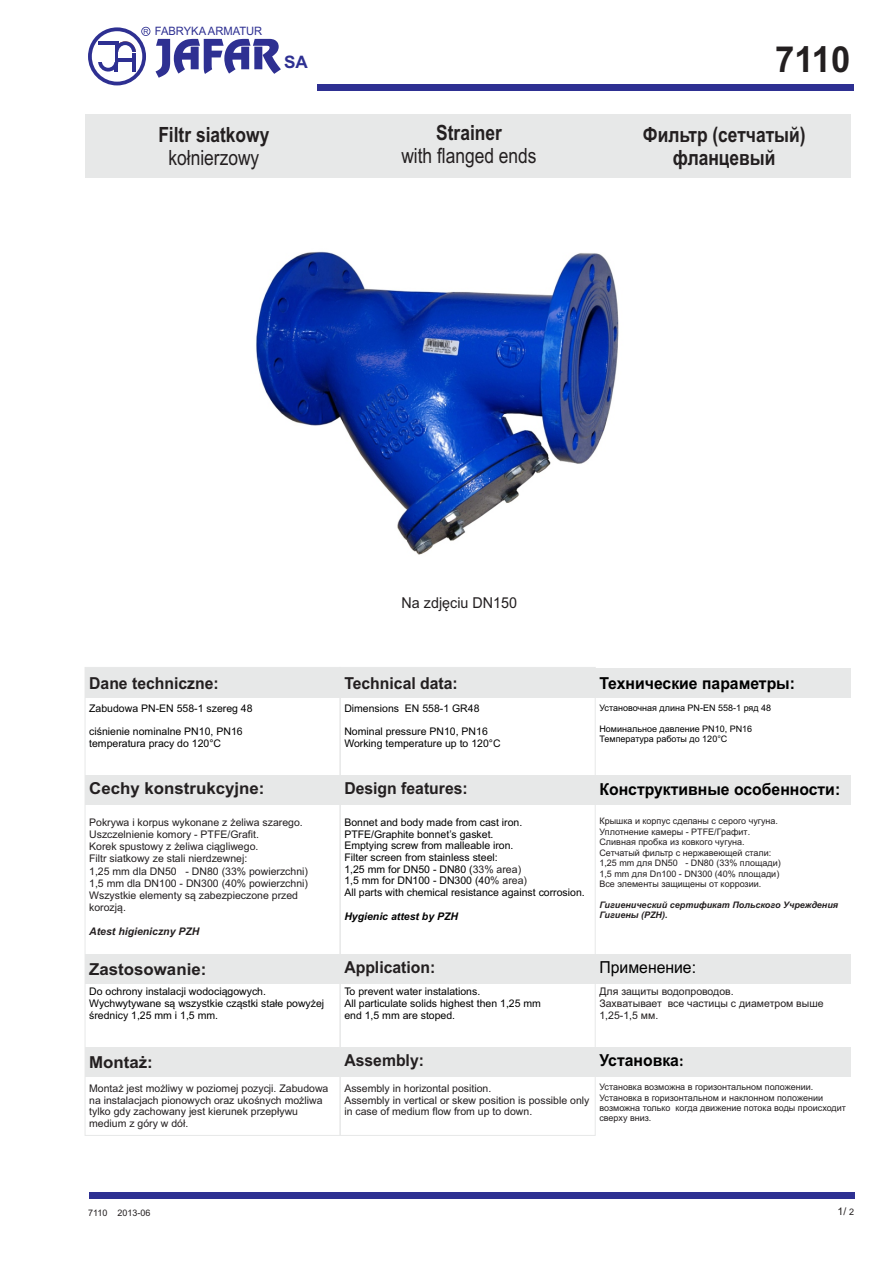
<style>
.page{position:relative;width:893px;height:1263px;background:#fff}
.page>*{position:absolute;margin:0;border:0;box-sizing:border-box;transform-origin:0 0}
.t1{font:700 36px "Arial";color:#231f20;scale:.96 1}
.t2{font:700 21px/23.4px "Arial";color:#231f20;text-align:center;scale:.83 1}
.t3{font:21px "Arial";color:#231f20;scale:.83 1}
.t4{font:700 17.1px "Arial";color:#2e3092}
.t5{font:700 16.5px "Arial";color:#231f20;scale:.95 1}
.t6{font:700 16.5px "Arial";color:#000;scale:.95 1}
.t7{font:700 16.5px "Arial";color:#231f20}
.t8{font:16.5px "Arial";color:#000;scale:.95 1}
.t9{font:15px "Arial";color:#231f20;scale:.95 1}
.t10{font:11.55px "Arial";color:#2e3092}
.t11{font:10.5px/12.3px "Arial";color:#231f20}
.t12{font:10.5px/11.7px "Arial";color:#000}
.t13{font:italic 700 10.5px "Arial";color:#231f20}
.t14{font:italic 700 10.5px "Arial";color:#000}
.t15{font:9px/10.5px "Arial";color:#231f20}
.t16{font:9px/10.1px "Arial";color:#000}
.t17{font:italic 700 9px/10.1px "Arial";color:#231f20}
.s1{font-size:7.05px}
.s2{color:#231f20}
.s3{font-family:"Calibri"}
.s4{font-size:9px}
</style>
<div class="page">
<div style="left:85px;top:954px;width:765px;height:30px;background:#e7e8e8"></div>
<div style="left:85px;top:668px;width:765px;height:30px;background:#e7e8e8"></div>
<div style="left:85px;top:775px;width:765px;height:29px;background:#e7e8e8"></div>
<div style="left:85px;top:1047px;width:765px;height:29px;background:#e7e8e8"></div>
<div style="left:85px;top:114px;width:255px;height:64px;background:#e7e8e8"></div>
<div style="left:340px;top:114px;width:255px;height:64px;background:#e7e8e8"></div>
<div style="left:595px;top:114px;width:255px;height:64px;background:#e7e8e8"></div>
<div style="left:317px;top:84px;width:536px;height:6px;background:#2e3092"></div>
<svg style="left:88px;top:27px;width:62px;height:58px"></svg>
<svg style="left:156px;top:39px;width:125px;height:39px"></svg>
<div style="left:89px;top:1192px;width:765px;height:6px;background:#2e3092"></div>
<img style="left:256px;top:251px;width:363px;height:304px">
<p class="t10" style="left:143px;top:27px;width:120px"><span class="s1">R</span> FABRYKA ARMATUR</p>
<h3 class="t4" style="left:284px;top:56px;width:25px">SA</h3>
<h1 class="t1" style="left:775px;top:46px;width:80px">7110</h1>
<h2 class="t2" style="left:158px;top:125px;width:135px">Filtr siatkowy</h2>
<h2 class="t3" style="left:168px;top:150px;width:111px">kołnierzowy</h2>
<h2 class="t2" style="left:436px;top:123px;width:81px">Strainer</h2>
<h2 class="t3" style="left:401px;top:148px;width:165px">with flanged ends</h2>
<h2 class="t2" style="left:643px;top:125px;width:198px">Фильтр (сетчатый) фланцевый</h2>
<h3 class="t9" style="left:402px;top:597px;width:123px">Na zdjęciu DN150</h3>
<h3 class="t5" style="left:89px;top:677px;width:138px">Dane techniczne:</h3>
<h3 class="t5" style="left:344px;top:677px;width:121px">Technical data:</h3>
<h3 class="t6" style="left:599px;top:677px;width:207px">Технические параметры:</h3>
<p class="t12" style="left:89px;top:703px;width:165px">Zabudowa PN-EN 558-1 szereg 48</p>
<p class="t12" style="left:89px;top:727px;width:155px">ciśnienie nominalne PN10, PN16 temperatura pracy do 120°C</p>
<p class="t12" style="left:344px;top:703px;width:137px">Dimensions EN 558-1 GR48</p>
<p class="t12" style="left:344px;top:726px;width:158px">Nominal pressure PN10, PN16<br>Working temperature up to 120°C</p>
<p class="t16" style="left:599px;top:704px;width:173px">Установочная длина PN-EN 558-1 ряд 48</p>
<p class="t16" style="left:599px;top:724px;width:154px">Номинальное давление PN10, PN16<br>Температура работы до 120°C</p>
<h3 class="t7" style="left:89px;top:782px;width:177px">Cechy konstrukcyjne:</h3>
<h3 class="t5" style="left:344px;top:782px;width:131px">Design features:</h3>
<h3 class="t6" style="left:599px;top:783px;width:255px">Конструктивные особенности:</h3>
<p class="t11" style="left:89px;top:817px;width:220px">Pokrywa i korpus wykonane z żeliwa szarego.<br>Uszczelnienie komory - PTFE/Grafit.<br>Korek spustowy z żeliwa ciągliwego.<br>Filtr siatkowy ze stali nierdzewnej:<br>1,25 mm dla DN50 - DN80 (33% powierzchni)<br>1,5 mm dla DN100 - DN300 (40% powierzchni)<br>Wszystkie elementy są zabezpieczone przed korozją.</p>
<p class="t13" style="left:89px;top:928px;width:112px">Atest higieniczny PZH</p>
<p class="t12" style="left:344px;top:817px;width:242px">Bonnet and body made from cast iron.<br>PTFE/Graphite bonnet’s gasket.<br>Emptying screw from malleable iron.<br>Filter screen from stainless steel:<br>1,25 mm for DN50 - DN80 (<span class="s2">33% area)<br></span>1,5 mm for DN100 - DN300 (40<span class="s2">% area)<br></span>All parts with chemical resistance against corrosion.</p>
<p class="t14" style="left:344px;top:912px;width:115px">Hygienic attest by PZH</p>
<p class="t15" style="left:599px;top:817px;width:183px">Крышка и корпус сделаны с серого чугуна.<br>Уплотнение камеры - PTFE/Графит.<br>Сливная пробка из ковкого чугуна.<br>Сетчатый фильтр с нержавеющей стали:<br>1,25 mm для DN50 - DN80 (33% площади)<br>1,5 mm для Dn100 - DN300 (40% площади)<br>Все элементы защищены от коррозии.</p>
<p class="t17" style="left:599px;top:900px;width:240px">Гигиенический сертификат Польского Учреждения<br>Гигиены (PZH).</p>
<h3 class="t7" style="left:89px;top:963px;width:119px">Zastosowanie:</h3>
<h3 class="t5" style="left:344px;top:961px;width:97px">Application:</h3>
<h3 class="t8" style="left:599px;top:961px;width:103px">Применение:</h3>
<p class="t12" style="left:89px;top:986px;width:237px">Do ochrony instalacji wodociągowych.<br>Wychwytywane są wszystkie cząstki stałe powyżej średnicy 1,25 mm i 1,5 mm.</p>
<p class="t12" style="left:344px;top:986px;width:198px">To prevent water instalations.<br>All particulate solids highest then 1,25 mm end 1,5 mm are stoped.</p>
<p class="t11" style="left:599px;top:986px;width:226px;line-height:11.7px">Для защиты водопроводов.<br>Захватывает все частицы с диаметром выше<br>1,25-1,5 мм.</p>
<h3 class="t7" style="left:89px;top:1055px;width:65px">Montaż:</h3>
<h3 class="t5" style="left:344px;top:1054px;width:85px">Assembly:</h3>
<h3 class="t6" style="left:599px;top:1054px;width:90px">Установка<span class="s3">:</span></h3>
<p class="t11" style="left:89px;top:1083px;width:241px;line-height:11.7px">Montaż jest możliwy w poziomej pozycji. Zabudowa na instalacjach pionowych oraz ukośnych możliwa tylko gdy zachowany jest kierunek przepływu medium z góry w dół.</p>
<p class="t11" style="left:344px;top:1083px;width:247px;line-height:11.7px">Assembly in horizontal position.<br>Assembly in vertical or skew position is possible only in case of medium flow from up to down.</p>
<p class="t15" style="left:599px;top:1083px;width:248px;line-height:10.1px">Установка возможна в горизонтальном положении.<br>Установка в горизонтальном и наклонном положении возможна только когда движение потока воды происходит сверху вниз.</p>
<p class="t15" style="left:88px;top:1208px;width:64px">7110 2013-06</p>
<p class="t11" style="left:838px;top:1206px;width:18px">1/ <span class="s4">2</span></p>
</div>
